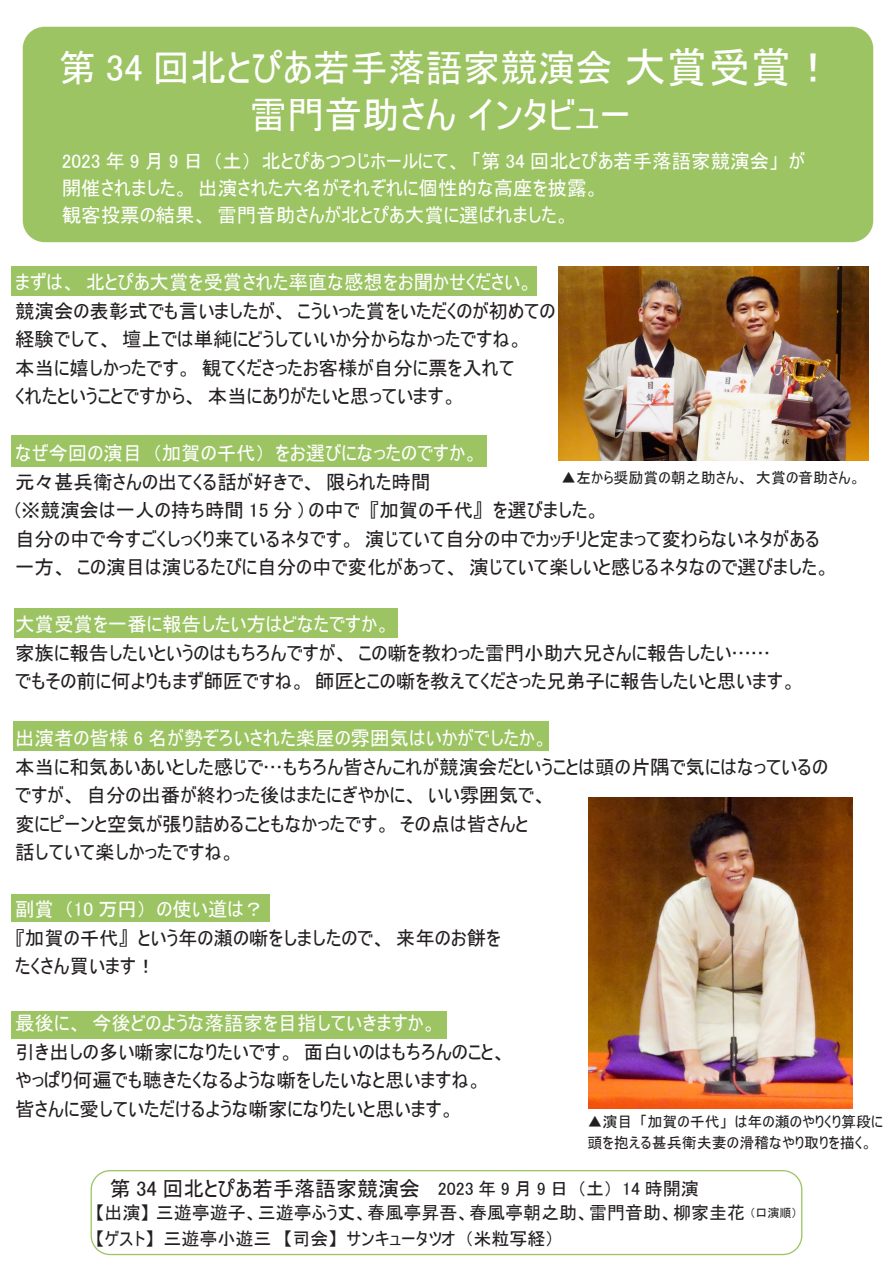
<style>
.page{position:relative;width:893px;height:1263px;background:#fff}
.page>*{position:absolute;margin:0;border:0;box-sizing:border-box;transform-origin:0 0}
.t1{font:37.5px/48px "MS UI Gothic";color:#fff;text-align:center}
.t2{font:19.5px/28.5px "MS UI Gothic";color:#231f20}
.t3{font:19.5px/27px "MS UI Gothic";color:#fff}
.t4{font:18px/25.5px "MS UI Gothic";color:#231f20}
.t5{font:15px/21px "MS UI Gothic";color:#231f20}
.s1{font-size:42px}
.s2{font-size:21px}
.s3{font-size:12px}
</style>
<div class="page">
<div style="left:23px;top:27px;width:850px;height:215px;background:#9cc463;border-radius:22px"></div>
<div style="left:13px;top:721px;width:536px;height:30px;background:#9cc463"></div>
<div style="left:11px;top:894px;width:259px;height:28px;background:#9cc463"></div>
<div style="left:15px;top:609px;width:383px;height:29px;background:#9cc463"></div>
<div style="left:11px;top:435px;width:476px;height:32px;background:#9cc463"></div>
<div style="left:11px;top:1012px;width:435px;height:27px;background:#9cc463"></div>
<div style="left:11px;top:266px;width:526px;height:30px;background:#9cc463"></div>
<div style="left:91px;top:1170px;width:711px;height:85px;border:1px solid #9cc463;border-radius:19px"></div>
<img style="left:588px;top:797px;width:264px;height:311px">
<img style="left:559px;top:266px;width:310px;height:194px">
<h1 class="t1" style="left:59px;top:43px;width:777px">第 34 回北とぴあ若手落語家競演会 <span class="s1">大賞受賞！</span>雷門音助さん インタビュー</h1>
<p class="t3" style="left:62px;top:147px;width:745px">2023 年 9 月 9 日（土）北とぴあつつじホールにて、「第 34 回北とぴあ若手落語家競演会」が開催されました。出演された六名がそれぞれに個性的な高座を披露。<br>観客投票の結果、雷門音助さんが北とぴあ大賞に選ばれました。</p>
<p class="t3" style="left:15px;top:269px;width:519px">まずは、北とぴあ大賞を受賞された率直な感想をお聞かせください。</p>
<p class="t2" style="left:15px;top:296px;width:542px">競演会の表彰式でも言いましたが、こういった賞をいただくのが初めての経験でして、壇上では単純にどうしていいか分からなかったですね。<br>本当に嬉しかったです。観てくださったお客様が自分に票を入れて<br>くれたということですから、本当にありがたいと思っています。</p>
<p class="t3" style="left:15px;top:440px;width:465px">なぜ今回の演目（加賀の千代）をお選びになったのですか。</p>
<p class="t2" style="left:15px;top:467px;width:816px">元々甚兵衛さんの出てくる話が好きで、限られた時間<br>(※競演会は一人の持ち時間 15 分 ) の中で『加賀の千代』を選びました。<br>自分の中で今すごくしっくり来ているネタです。演じていて自分の中でカッチリと定まって変わらないネタがある一方、この演目は演じるたびに自分の中で変化があって、演じていて楽しいと感じるネタなので選びました。</p>
<p class="t3" style="left:15px;top:611px;width:377px">大賞受賞を一番に報告したい方はどなたですか。</p>
<p class="t2" style="left:15px;top:638px;width:783px">家族に報告したいというのはもちろんですが、この噺を教わった雷門小助六兄さんに報告したい……<br>でもその前に何よりもまず師匠ですね。師匠とこの噺を教えてくださった兄弟子に報告したいと思います。</p>
<p class="t3" style="left:15px;top:725px;width:534px">出演者の皆様 6 名が勢ぞろいされた楽屋の雰囲気はいかがでしたか。</p>
<p class="t2" style="left:15px;top:752px;width:814px">本当に和気あいあいとした感じで…もちろん皆さんこれが競演会だということは頭の片隅で気にはなっているのですが、自分の出番が終わった後はまたにぎやかに、いい雰囲気で、<br>変にピーンと空気が張り詰めることもなかったです。その点は皆さんと<br>話していて楽しかったですね。</p>
<p class="t3" style="left:15px;top:896px;width:250px">副賞（10 万円）の使い道は？</p>
<p class="t2" style="left:15px;top:923px;width:487px">『加賀の千代』という年の瀬の噺をしましたので、来年のお餅をたくさん買います！</p>
<p class="t3" style="left:15px;top:1010px;width:423px">最後に、今後どのような落語家を目指していきますか。</p>
<p class="t2" style="left:15px;top:1038px;width:493px">引き出しの多い噺家になりたいです。面白いのはもちろんのこと、やっぱり何遍でも聴きたくなるような噺をしたいなと思いますね。<br>皆さんに愛していただけるような噺家になりたいと思います。</p>
<p class="t5" style="left:561px;top:467px;width:301px">▲左から奨励賞の朝之助さん、大賞の音助さん。</p>
<p class="t5" style="left:587px;top:1111px;width:297px">▲演目「加賀の千代」は年の瀬のやりくり算段に頭を抱える甚兵衛夫妻の滑稽なやり取りを描く。</p>
<p class="t4" style="left:110px;top:1176px;width:590px"><span class="s2">第 34 回北とぴあ若手落語家競演会</span> 　2023 年 9 月 9 日（土） 14 時開演</p>
<p class="t4" style="left:95px;top:1200px;width:704px">【出演】三遊亭遊子、三遊亭ふう丈、春風亭昇吾、春風亭朝之助、雷門音助、柳家圭花<span class="s3">（口演順）</span>【ゲスト】三遊亭小遊三　【司会】サンキュータツオ（米粒写経）</p>
</div>
